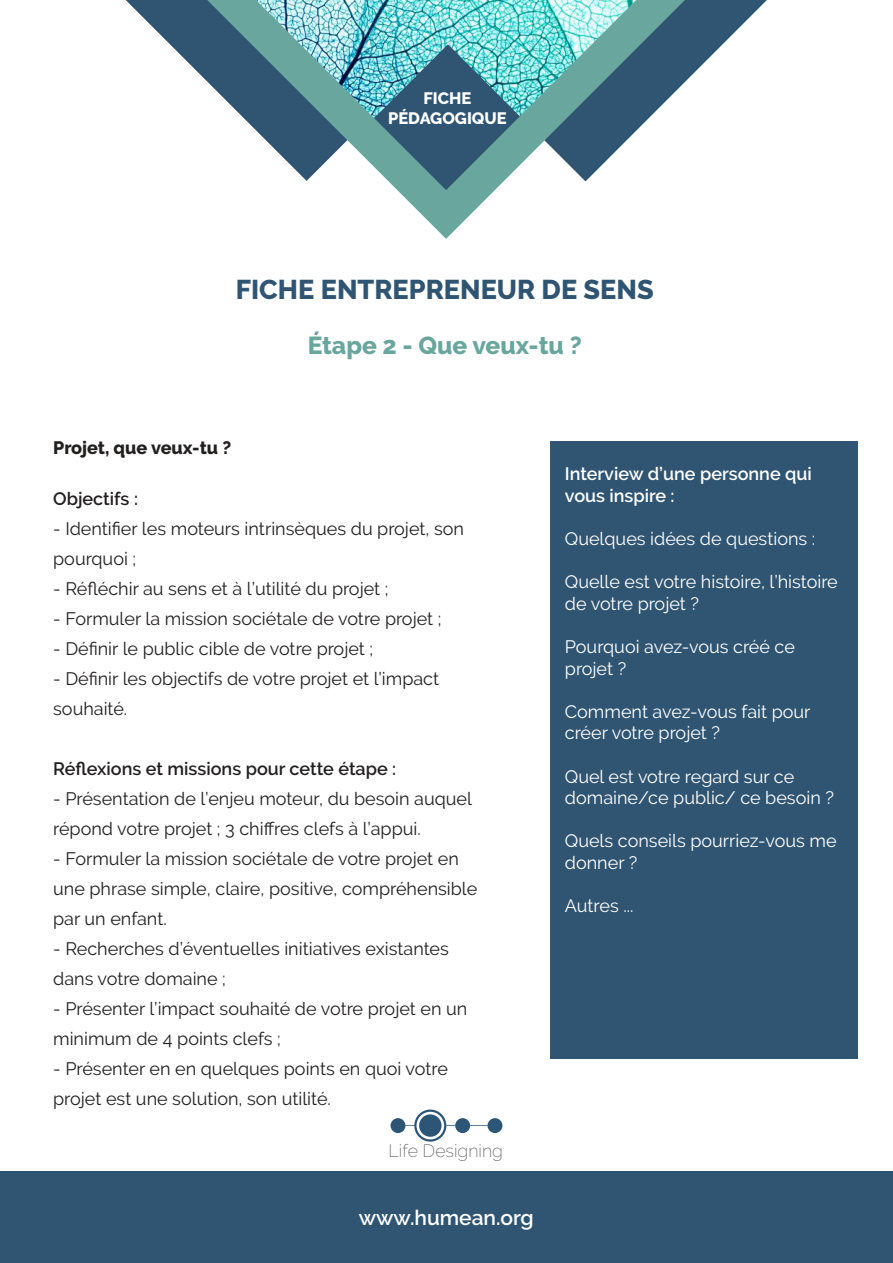
<style>
.page{position:relative;width:893px;height:1263px;background:#fff}
.page>*{position:absolute;margin:0;border:0;box-sizing:border-box;transform-origin:0 0}
.t1{font:800 27.15px "Raleway";color:#305572}
.t2{font:800 24.6px "Raleway";color:#69a69e}
.t3{font:600 21px "Raleway";color:#fff}
.t4{font:18px/30px "Raleway";color:#221f1f}
.t5{font:18px/21.6px "Raleway";color:#fff}
.t6{font:600 18px "Raleway";color:#221f1f}
.t7{font:600 18px/21.6px "Raleway";color:#fff}
.t8{font:800 18px "Raleway";color:#221f1f}
.t9{font:200 17.7px "Raleway";color:#57585a}
.t10{font:800 16.5px/19.8px "Raleway";color:#fff;text-align:center}
</style>
<div class="page">
<svg style="left:126px;top:0;width:641px;height:50px"></svg>
<svg style="left:175px;top:0;width:542px;height:239px"></svg>
<div style="left:0;top:1171px;width:892px;height:92px;background:#305572"></div>
<div style="left:550px;top:440px;width:307px;height:618px;background:#305572"></div>
<svg style="left:390px;top:1109px;width:112px;height:33px"></svg>
<p class="t10" style="left:388px;top:89px;width:120px">FICHE<br>PÉDAGOGIQUE</p>
<h1 class="t1" style="left:236px;top:274px;width:419px">FICHE ENTREPRENEUR DE SENS</h1>
<h2 class="t2" style="left:308px;top:331px;width:276px">Étape 2 - Que veux-tu ?</h2>
<p class="t8" style="left:53px;top:437px;width:180px">Projet, que veux-tu ?</p>
<p class="t6" style="left:53px;top:492px;width:86px">Objectifs :</p>
<p class="t4" style="left:53px;top:514px;width:412px">- Identifier les moteurs intrinsèques du projet, son pourquoi ;</p>
<p class="t4" style="left:53px;top:574px;width:337px">- Réfléchir au sens et à l’utilité du projet ;</p>
<p class="t4" style="left:53px;top:606px;width:390px">- Formuler la mission sociétale de votre projet ;</p>
<p class="t4" style="left:53px;top:634px;width:321px">- Définir le public cible de votre projet ;</p>
<p class="t4" style="left:53px;top:664px;width:387px">- Définir les objectifs de votre projet et l’impact souhaité.</p>
<p class="t6" style="left:53px;top:759px;width:345px">Réflexions et missions pour cette étape :</p>
<p class="t4" style="left:53px;top:786px;width:420px">- Présentation de l’enjeu moteur, du besoin auquel répond votre projet ; 3 chiffres clefs à l’appui.</p>
<p class="t4" style="left:53px;top:846px;width:426px">- Formuler la mission sociétale de votre projet en une phrase simple, claire, positive, compréhensible par un enfant.</p>
<p class="t4" style="left:53px;top:936px;width:397px">- Recherches d’éventuelles initiatives existantes dans votre domaine ;</p>
<p class="t4" style="left:53px;top:996px;width:416px">- Présenter l’impact souhaité de votre projet en un minimum de 4 points clefs ;</p>
<p class="t4" style="left:53px;top:1056px;width:396px">- Présenter en en quelques points en quoi votre projet est une solution, son utilité.</p>
<p class="t9" style="left:389px;top:1144px;width:116px">Life Designing</p>
<p class="t3" style="left:359px;top:1205px;width:177px">www.humean.org</p>
<p class="t7" style="left:565px;top:463px;width:248px">Interview d’une personne qui vous inspire :</p>
<p class="t5" style="left:565px;top:529px;width:252px">Quelques idées de questions :</p>
<p class="t5" style="left:565px;top:573px;width:274px">Quelle est votre histoire, l’histoire de votre projet ?</p>
<p class="t5" style="left:565px;top:637px;width:232px">Pourquoi avez-vous créé ce projet ?</p>
<p class="t5" style="left:565px;top:702px;width:247px">Comment avez-vous fait pour créer votre projet ?</p>
<p class="t5" style="left:565px;top:767px;width:271px">Quel est votre regard sur ce domaine/ce public/ ce besoin ?</p>
<p class="t5" style="left:565px;top:832px;width:273px">Quels conseils pourriez-vous me donner ?</p>
<p class="t5" style="left:565px;top:897px;width:70px">Autres ...</p>
</div>
